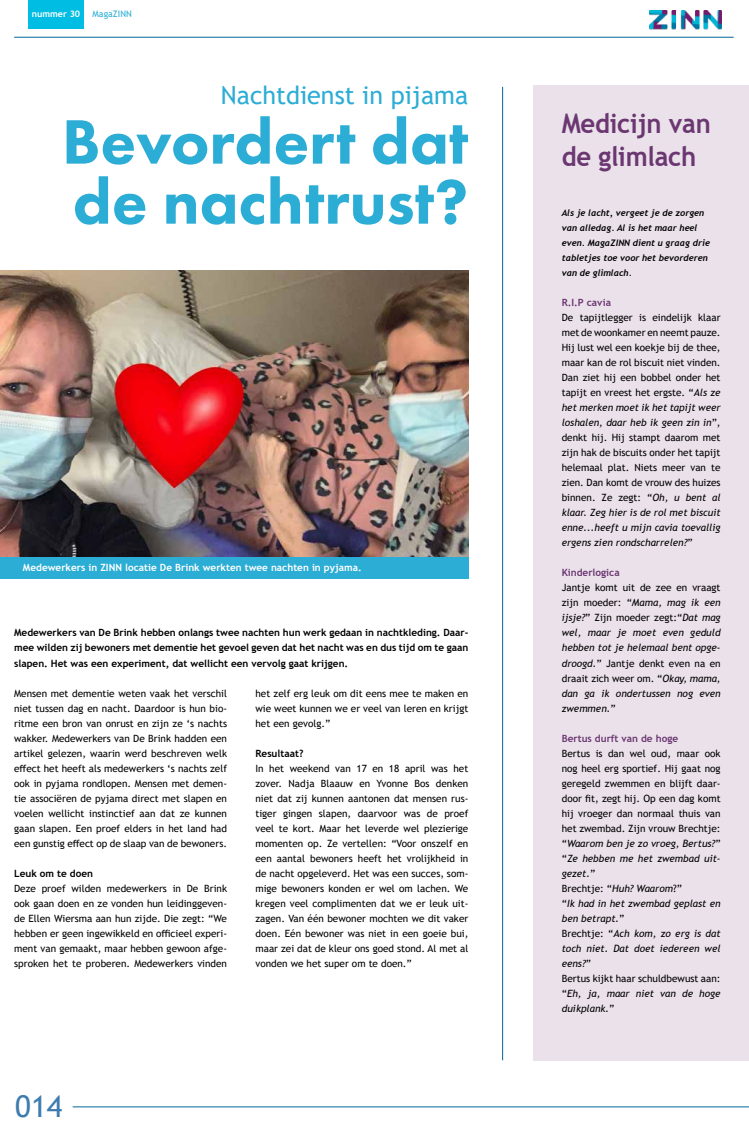
<style>
.page{position:relative;width:749px;height:1129px;background:#fff}
.page>*{position:absolute;margin:0;border:0;box-sizing:border-box;transform-origin:0 0}
.t1{font:800 65px/60px "Futura PT";color:#2cadd5}
.t2{font:30px "Trebuchet MS";color:#3e7caf}
.t3{font:700 27px/32.4px "Trebuchet MS";letter-spacing:-.01em;color:#6b3771;scale:.95 1}
.t4{font:25.1px "Trebuchet MS";color:#2cadd5}
.t5{font:10px/15px "Trebuchet MS";color:#000;text-align:justify}
.t6{font:700 10px/15px "Trebuchet MS";color:#000;text-align:justify}
.t7{font:italic 10px/15px "Trebuchet MS";color:#000;text-align:justify}
.t8{font:700 10px "Trebuchet MS";color:#fff}
.t9{font:700 10px "Trebuchet MS";color:#6b3771}
.t10{font:italic 700 9px/15px "Trebuchet";color:#000}
.t11{font:700 9px "Trebuchet MS";color:#fff}
.t12{font:9px "Trebuchet MS";color:#2cadd5}
.s1{font-style:italic}
.s2{font-style:normal}
</style>
<div class="page">
<img style="left:649px;top:10px;width:72px;height:20px">
<div style="left:28px;top:0;width:56px;height:28px;background:#00bde3"></div>
<hr style="left:14px;top:37px;width:719px;height:1px;background:#069">
<hr style="left:73px;top:1106px;width:675px;height:1px;background:#069">
<div style="left:533px;top:85px;width:215px;height:975px;background:#ebe1eb"></div>
<hr style="left:502px;top:87px;width:1px;height:973px;background:#069">
<div style="left:0;top:556px;width:468px;height:23px;background:#2cadd5"></div>
<img style="left:0;top:270px;width:468px;height:286px">
<p class="t11" style="left:32px;top:9px;width:50px">nummer 30</p>
<p class="t12" style="left:93px;top:9px;width:41px">MagaZINN</p>
<h3 class="t4" style="left:221px;top:79px;width:249px">Nachtdienst in pijama</h3>
<h1 class="t1" style="left:62px;top:111px;width:408px">Bevordert dat de nachtrust?</h1>
<p class="t8" style="left:23px;top:561px;width:340px">Medewerkers in ZINN locatie De Brink werkten twee nachten in pyjama.</p>
<p class="t6" style="left:14px;top:625px;width:455px">Medewerkers van De Brink hebben onlangs twee nachten hun werk gedaan in nachtkleding. Daar&shy;mee wilden zij bewoners met dementie het gevoel geven dat het nacht was en dus tijd om te gaan slapen. Het was een experiment, dat wellicht een vervolg gaat krijgen.</p>
<p class="t5" style="left:14px;top:685px;width:214px">Mensen met dementie weten vaak het verschil niet tussen dag en nacht. Daardoor is hun bio&shy;ritme een bron van onrust en zijn ze ‘s nachts wakker. Medewerkers van De Brink hadden een artikel gelezen, waarin werd beschreven welk effect het heeft als medewerkers ‘s nachts zelf ook in pyjama rondlopen. Mensen met demen&shy;tie associëren de pyjama direct met slapen en voelen wellicht instinctief aan dat ze kunnen gaan slapen. Een proef elders in het land had een gunstig effect op de slaap van de bewoners.</p>
<p class="t6" style="left:14px;top:865px;width:80px">Leuk om te doen</p>
<p class="t5" style="left:14px;top:880px;width:214px">Deze proef wilden medewerkers in De Brink ook gaan doen en ze vonden hun leidinggeven&shy;de Ellen Wiersma aan hun zijde. Die zegt: “We hebben er geen ingewikkeld en officieel experi&shy;ment van gemaakt, maar hebben gewoon afge&shy;sproken het te proberen. Medewerkers vinden</p>
<p class="t5" style="left:255px;top:685px;width:214px">het zelf erg leuk om dit eens mee te maken en wie weet kunnen we er veel van leren en krijgt het een gevolg.”</p>
<p class="t6" style="left:255px;top:745px;width:49px">Resultaat?</p>
<p class="t5" style="left:255px;top:760px;width:214px">In het weekend van 17 en 18 april was het zover. Nadja Blaauw en Yvonne Bos denken niet dat zij kunnen aantonen dat mensen rus&shy;tiger gingen slapen, daarvoor was de proef veel te kort. Maar het leverde wel plezierige momenten op. Ze vertellen: “Voor onszelf en een aantal bewoners heeft het vrolijkheid in de nacht opgeleverd. Het was een succes, som&shy;mige bewoners konden er wel om lachen. We kregen veel complimenten dat we er leuk uit&shy;zagen. Van één bewoner mochten we dit vaker doen. Eén bewoner was niet in een goeie bui, maar zei dat de kleur ons goed stond. Al met al vonden we het super om te doen.”</p>
<h2 class="t2" style="left:15px;top:1087px;width:49px">014</h2>
<h3 class="t3" style="left:561px;top:107px;width:158px">Medicijn van de glimlach</h3>
<p class="t10" style="left:561px;top:205px;width:150px">Als je lacht, vergeet je de zorgen van alledag. Al is het maar heel even. MagaZINN dient u graag drie tabletjes toe voor het bevorderen van de glimlach.</p>
<p class="t9" style="left:561px;top:296px;width:51px">R.I.P cavia</p>
<p class="t5" style="left:561px;top:310px;width:160px">De tapijtlegger is eindelijk klaar met de woonkamer en neemt pauze.<br>Hij lust wel een koekje bij de thee, maar kan de rol biscuit niet vinden.<br>Dan ziet hij een bobbel onder het tapijt en vreest het ergste. “<span class="s1">Als ze het merken moet ik het tapijt weer loshalen, daar heb ik geen zin in</span>”, denkt hij. Hij stampt daarom met zijn hak de biscuits onder het tapijt helemaal plat. Niets meer van te zien. Dan komt de vrouw des huizes binnen. Ze zegt: “<span class="s1">Oh, u bent al klaar. Zeg hier is de rol met biscuit enne...heeft u mijn cavia toevallig ergens zien rondscharrelen?</span>”</p>
<p class="t9" style="left:561px;top:566px;width:59px">Kinderlogica</p>
<p class="t7" style="left:561px;top:580px;width:160px"><span class="s2">Jantje komt uit de zee en vraagt zijn moeder: “</span>Mama, mag ik een ijsje?<span class="s2">” Zijn moeder zegt:“</span>Dat mag wel, maar je moet even geduld hebben tot je helemaal bent opge&shy;droogd.<span class="s2">” Jantje denkt even na en draait zich weer om. “</span>Okay, mama, dan ga ik ondertussen nog even zwemmen.<span class="s2">”</span></p>
<p class="t9" style="left:561px;top:731px;width:118px">Bertus durft van de hoge</p>
<p class="t5" style="left:561px;top:745px;width:160px;text-align:left">Bertus is dan wel oud, maar ook nog heel erg sportief. Hij gaat nog geregeld zwemmen en blijft daar&shy;door fit, zegt hij. Op een dag komt hij vroeger dan normaal thuis van het zwembad. Zijn vrouw Brechtje: “<span class="s1">Waarom ben je zo vroeg, Bertus?</span>” “<span class="s1">Ze hebben me het zwembad uit&shy;gezet.</span>”<br>Brechtje: “<span class="s1">Huh? Waarom</span>?”<br>“<span class="s1">Ik had in het zwembad geplast en ben betrapt.</span>”<br>Brechtje: “<span class="s1">Ach kom, zo erg is dat toch niet. Dat doet iedereen wel eens?</span>”<br>Bertus kijkt haar schuldbewust aan: “<span class="s1">Eh, ja, maar niet van de hoge duikplank.</span>”</p>
</div>
